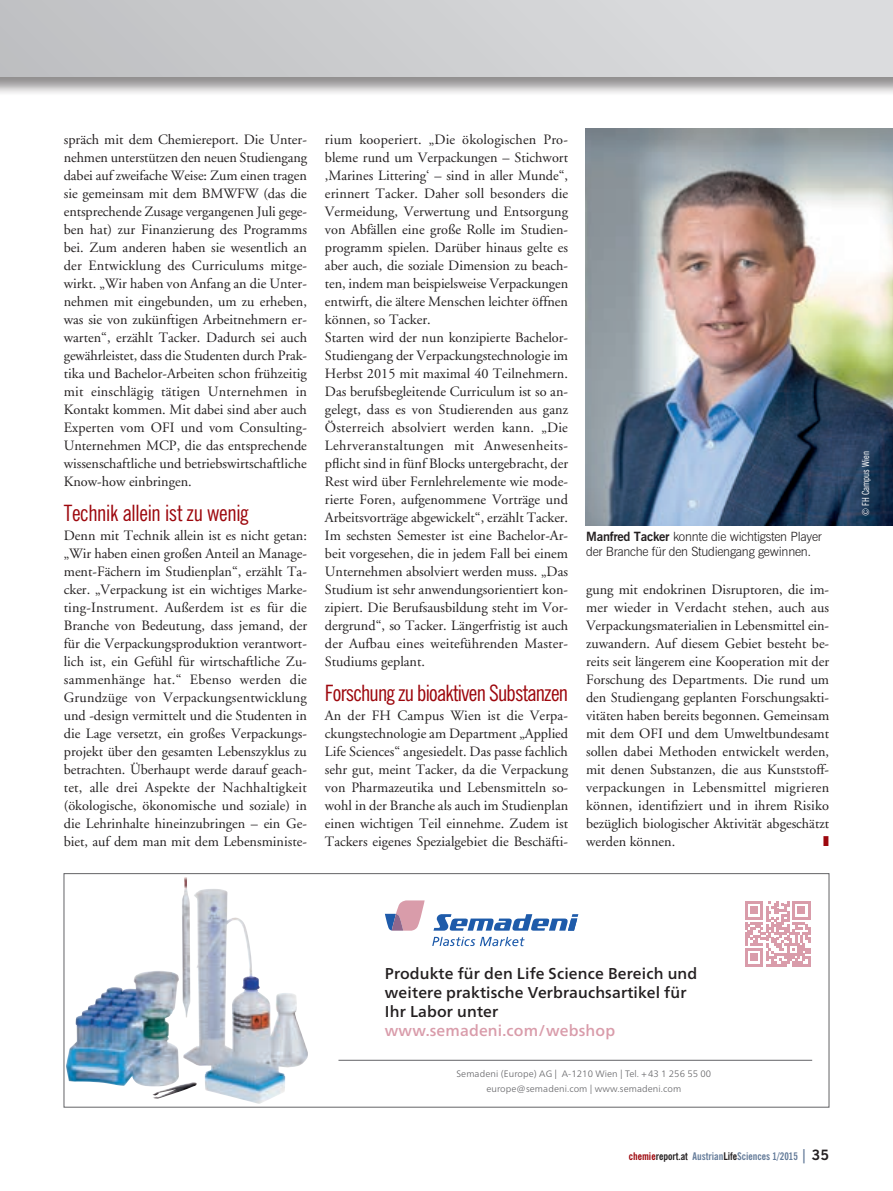
<style>
.page{position:relative;width:893px;height:1191px;background:#fff}
.page>*{position:absolute;margin:0;border:0;box-sizing:border-box;transform-origin:0 0}
.t1{font:condensed 22.5px "News Gothic BT";letter-spacing:-.035em;color:#9d070d}
.t2{font:condensed 22.5px "News Gothic BT";letter-spacing:-.015em;color:#9d070d}
.t3{font:500 15.75px/18.9px "Frutiger Neue LT Pro";letter-spacing:.01em;color:#231f20}
.t4{font:500 15.75px "Frutiger Neue LT Pro";letter-spacing:.01em;color:#d99caa}
.t5{font:14.25px/18px "Adobe Garamond";color:#231f20;text-align:justify}
.t6{font:300 12.75px/15.3px "News Gothic BT";letter-spacing:-.02em;color:#231f20}
.t7{font:700 condensed 10.5px "News Gothic BT";color:#647b99}
.t8{font:condensed 9.75px "News Gothic BT";color:#fff}
.t9{font:300 9.3px/15px "Frutiger Neue LT Pro";letter-spacing:.01em;color:#636366;text-align:center}
.s1{font-weight:700}
.s2{color:#9d070d}
.s3{color:#231f20}
.s4{font-stretch:normal;font-size:14.25px}
.s5{font-stretch:normal;font-size:14.25px;color:#231f20}
</style>
<div class="page">
<img style="left:585px;top:128px;width:308px;height:397px">
<img style="left:182px;top:877px;width:126px;height:227px">
<hr style="left:338px;top:1060px;width:474px;height:1px;background:#636366">
<svg style="left:385px;top:900px;width:40px;height:30px"></svg>
<svg style="left:433px;top:914px;width:145px;height:16px"></svg>
<svg style="left:432px;top:936px;width:93px;height:10px"></svg>
<svg style="left:745px;top:901px;width:65px;height:65px"></svg>
<div style="left:64px;top:873px;width:765px;height:234px;border:1px solid #636366"></div>
<div style="left:0;top:0;width:893px;height:96px;background:#231f20;opacity:.5"></div>
<div style="left:0;top:0;width:893px;height:77px;background:linear-gradient(to right,#bfc0c2,#dfe0e2)"></div>
<p class="t5" style="left:64px;top:131px;width:245px">spräch mit dem Chemiereport. Die Unter&shy;nehmen unterstützen den neuen Studiengang dabei auf zweifache Weise: Zum einen tragen sie gemeinsam mit dem BMWFW (das die entsprechende Zusage vergangenen Juli gege&shy;ben hat) zur Finanzierung des Programms bei. Zum anderen haben sie wesentlich an der Entwicklung des Curriculums mitge&shy;wirkt. „Wir haben von Anfang an die Unter&shy;nehmen mit eingebunden, um zu erheben, was sie von zukünftigen Arbeitnehmern er&shy;warten“, erzählt Tacker. Dadurch sei auch gewährleistet, dass die Studenten durch Prak&shy;tika und Bachelor-Arbeiten schon frühzeitig mit einschlägig tätigen Unternehmen in Kontakt kommen. Mit dabei sind aber auch Experten vom OFI und vom Consulting-Unternehmen MCP, die das entsprechende wissenschaftliche und betriebswirtschaftliche Know-how einbringen.</p>
<h1 class="t2" style="left:64px;top:499px;width:186px">Technik allein ist zu wenig</h1>
<p class="t5" style="left:64px;top:527px;width:245px">Denn mit Technik allein ist es nicht getan: „Wir haben einen großen Anteil an Manage&shy;ment-Fächern im Studienplan“, erzählt Ta&shy;cker. „Verpackung ist ein wichtiges Marke&shy;ting-Instrument. Außerdem ist es für die Branche von Bedeutung, dass jemand, der für die Verpackungsproduktion verantwort&shy;lich ist, ein Gefühl für wirtschaftliche Zu&shy;sammenhänge hat.“ Ebenso werden die Grundzüge von Verpackungsentwicklung und -design vermittelt und die Studenten in die Lage versetzt, ein großes Verpackungs&shy;projekt über den gesamten Lebenszyklus zu betrachten. Überhaupt werde darauf geach&shy;tet, alle drei Aspekte der Nachhaltigkeit (ökologische, ökonomische und soziale) in die Lehrinhalte hineinzubringen – ein Ge&shy;biet, auf dem man mit dem Lebensministe-</p>
<p class="t5" style="left:325px;top:131px;width:245px;text-align:left">rium kooperiert. „Die ökologischen Pro&shy;bleme rund um Verpackungen – Stichwort ,Marines Littering‘ – sind in aller Munde“, erinnert Tacker. Daher soll besonders die Vermeidung, Verwertung und Entsorgung von Abfällen eine große Rolle im Studien&shy;programm spielen. Darüber hinaus gelte es aber auch, die soziale Dimension zu beach&shy;ten, indem man beispielsweise Verpackungen entwirft, die ältere Menschen leichter öffnen können, so Tacker.<br>Starten wird der nun konzipierte Bachelor-Studiengang der Verpackungstechnologie im Herbst 2015 mit maximal 40 Teilnehmern.<br>Das berufsbegleitende Curriculum ist so an&shy;gelegt, dass es von Studierenden aus ganz Österreich absolviert werden kann. „Die Lehrveranstaltungen mit Anwesenheits&shy;pflicht sind in fünf Blocks untergebracht, der Rest wird über Fernlehrelemente wie mode&shy;rierte Foren, aufgenommene Vorträge und Arbeitsvorträge abgewickelt“, erzählt Tacker.<br>Im sechsten Semester ist eine Bachelor-Ar&shy;beit vorgesehen, die in jedem Fall bei einem Unternehmen absolviert werden muss. „Das Studium ist sehr anwendungsorientiert kon&shy;zipiert. Die Berufsausbildung steht im Vor&shy;dergrund“, so Tacker. Längerfristig ist auch der Aufbau eines weiteführenden Master-Studiums geplant.</p>
<h1 class="t1" style="left:325px;top:679px;width:245px">Forschung zu bioaktiven Substanzen</h1>
<p class="t5" style="left:325px;top:707px;width:245px">An der FH Campus Wien ist die Verpa&shy;ckungstechnologie am Department „Applied Life Sciences“ angesiedelt. Das passe fachlich sehr gut, meint Tacker, da die Verpackung von Pharmazeutika und Lebensmitteln so&shy;wohl in der Branche als auch im Studienplan einen wichtigen Teil einnehme. Zudem ist Tackers eigenes Spezialgebiet die Beschäfti-</p>
<p class="t6" style="left:586px;top:528px;width:237px"><span class="s1">Manfred Tacker</span> konnte die wichtigsten Player der Branche für den Studiengang gewinnen.</p>
<p class="t5" style="left:586px;top:581px;width:245px">gung mit endokrinen Disruptoren, die im&shy;mer wieder in Verdacht stehen, auch aus Verpackungsmaterialien in Lebensmittel ein&shy;zuwandern. Auf diesem Gebiet besteht be&shy;reits seit längerem eine Kooperation mit der Forschung des Departments. Die rund um den Studiengang geplanten Forschungsakti&shy;vitäten haben bereits begonnen. Gemeinsam mit dem OFI und dem Umweltbundesamt sollen dabei Methoden entwickelt werden, mit denen Substanzen, die aus Kunststoff&shy;verpackungen in Lebensmittel migrieren können, identifiziert und in ihrem Risiko bezüglich biologischer Aktivität abgeschätzt werden können.</p>
<p class="t8" style="left:860px;top:516px;width:66px;rotate:-90deg">© FH Campus Wien</p>
<p class="t3" style="left:385px;top:964px;width:314px">Produkte für den Life Science Bereich und weitere praktische Verbrauchsartikel für<br>Ihr Labor unter</p>
<p class="t4" style="left:385px;top:1021px;width:232px">www.semadeni.com/webshop</p>
<p class="t9" style="left:456px;top:1066px;width:256px">Semadeni (Europe) AG | A-1210 Wien | Tel. + 43 1 256 55 00 europe@semadeni.com | www.semadeni.com</p>
<p class="t7" style="left:629px;top:1149px;width:202px"><span class="s2">chemie</span><span class="s3">report.at</span> Austrian<span class="s3">Life</span>Sciences 1/2015 <span class="s4">|</span> <span class="s5">35</span></p>
</div>
